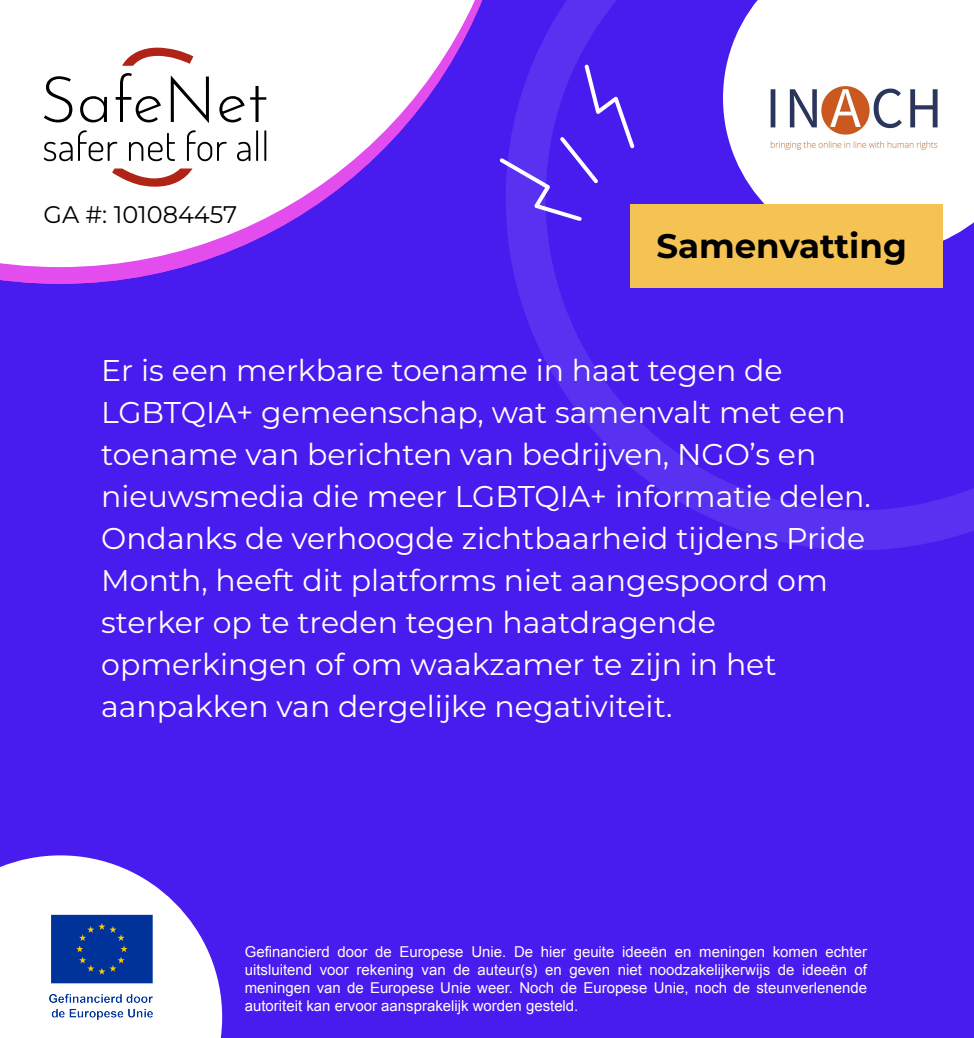
<style>
.page{position:relative;width:974px;height:1038px;background:#481bef}
.page>*{position:absolute;margin:0;border:0;box-sizing:border-box;transform-origin:0 0}
.t1{font:700 34px "Montserrat";color:#000}
.t2{font:30px/42px "Montserrat";color:#fff}
.t3{font:24px "Montserrat";color:#000}
.t4{font:15px/18px "Arial";color:#fff;text-align:justify}
</style>
<div class="page">
<svg style="left:516px;top:0;width:458px;height:550px"></svg>
<svg style="left:723px;top:0;width:251px;height:254px;fill:#fff"></svg>
<svg style="left:0;top:855px;width:222px;height:183px;fill:#fff"></svg>
<div style="left:630px;top:204px;width:313px;height:83px;background:#f5c354"></div>
<svg style="left:0;top:267px;width:516px;height:17px"></svg>
<svg style="left:0;top:0;width:516px;height:267px;fill:#fff"></svg>
<svg style="left:44px;top:48px;width:222px;height:139px"></svg>
<img style="left:39px;top:903px;width:126px;height:127px">
<svg style="left:496px;top:62px;width:141px;height:162px"></svg>
<img style="left:765px;top:80px;width:178px;height:75px">
<p class="t3" style="left:44px;top:198px;width:195px">GA #: 101084457</p>
<p class="t1" style="left:656px;top:224px;width:252px">Samenvatting</p>
<p class="t2" style="left:101px;top:348px;width:771px">Er is een merkbare toename in haat tegen de LGBTQIA+ gemeenschap, wat samenvalt met een toename van berichten van bedrijven, NGO’s en nieuwsmedia die meer LGBTQIA+ informatie delen.<br>Ondanks de verhoogde zichtbaarheid tijdens Pride Month, heeft dit platforms niet aangespoord om sterker op te treden tegen haatdragende opmerkingen of om waakzamer te zijn in het aanpakken van dergelijke negativiteit.</p>
<p class="t4" style="left:245px;top:943px;width:624px">Gefinancierd door de Europese Unie. De hier geuite ideeën en meningen komen echter uitsluitend voor rekening van de auteur(s) en geven niet noodzakelijkerwijs de ideeën of meningen van de Europese Unie weer. Noch de Europese Unie, noch de steunverlenende autoriteit kan ervoor aansprakelijk worden gesteld.</p>
</div>
